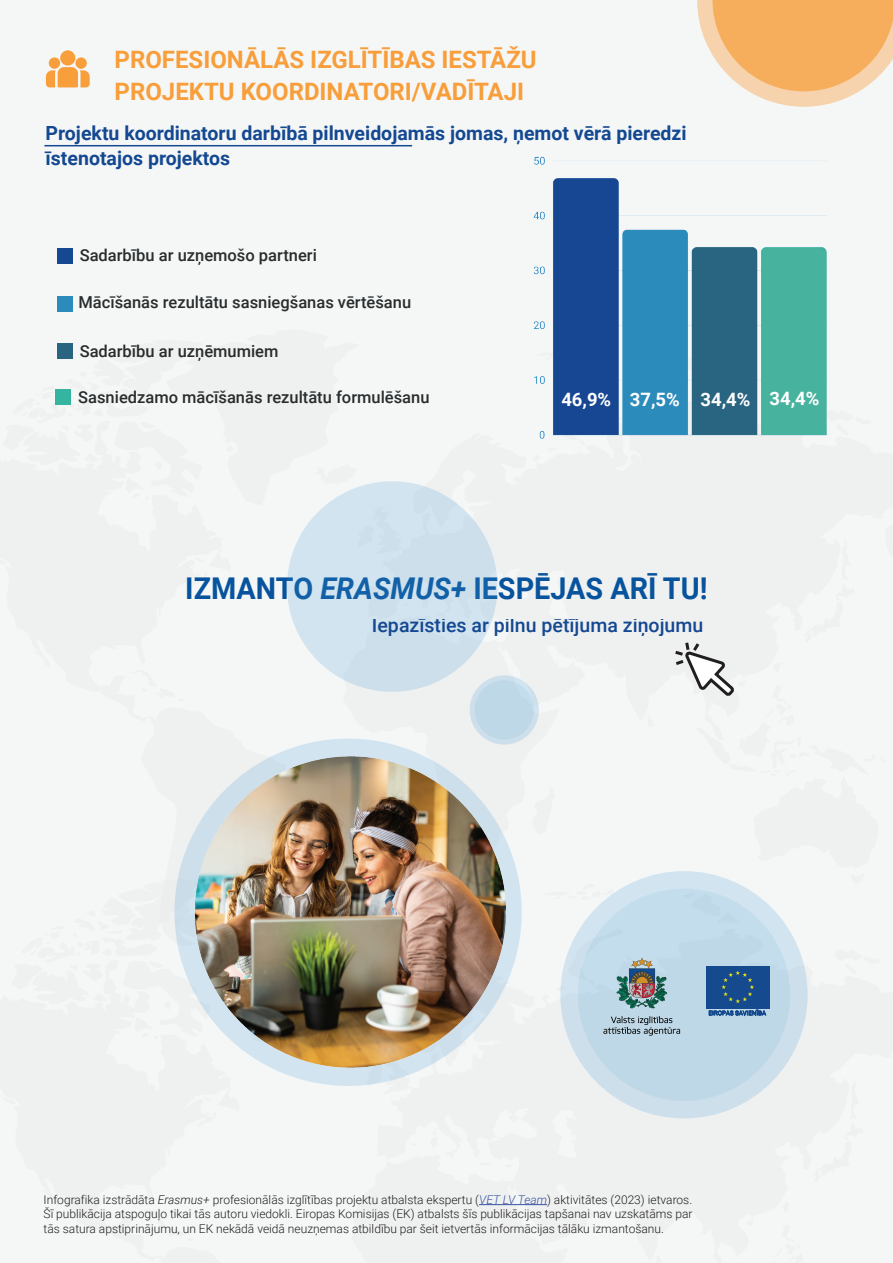
<style>
.page{position:relative;width:893px;height:1263px;background:#f5f7f7}
.page>*{position:absolute;margin:0;border:0;box-sizing:border-box;transform-origin:0 0}
.t1{font:700 30px "Roboto";color:#07539d;scale:.96 1}
.t2{font:700 24px/31.5px "Roboto";color:#f89e3a}
.t3{font:700 19.5px/25.5px "Roboto";color:#144891}
.t4{font:500 19.5px "Roboto";color:#144891}
.t5{font:700 18.45px "Roboto";color:#fff}
.t6{font:500 16.5px "Roboto";color:#282c2c}
.t7{font:300 12px/14.4px "Roboto";color:#211e1e;text-align:justify}
.s1{font-style:italic}
.s2{font-style:italic;color:#3853a3}
</style>
<div class="page">
<div style="left:57px;top:249px;width:16px;height:15px;background:#154891"></div>
<div style="left:57px;top:296px;width:16px;height:15px;background:#2b8bbb"></div>
<div style="left:57px;top:343px;width:16px;height:15px;background:#296481"></div>
<div style="left:55px;top:389px;width:16px;height:16px;background:#35b49f"></div>
<hr style="left:44px;top:145px;width:368px;height:1px;background:#144891">
<svg style="left:697px;top:0;width:196px;height:107px"></svg>
<div style="left:60px;top:50px;width:15px;height:16px;background:#f89e3a;border-radius:50%"></div>
<svg style="left:46px;top:67px;width:44px;height:20px"></svg>
<div style="left:49px;top:57px;width:11px;height:12px;background:#f89e3a;border-radius:50%"></div>
<div style="left:75px;top:57px;width:12px;height:12px;background:#f89e3a;border-radius:50%"></div>
<div style="left:287px;top:481px;width:210px;height:211px;background:#d1e4f0;border-radius:50%"></div>
<img style="left:533px;top:156px;width:294px;height:283px">
<div style="left:560px;top:871px;width:248px;height:247px;background:#cddfea;border-radius:50%"></div>
<div style="left:578px;top:889px;width:212px;height:212px;background:#bfd8e7;border-radius:50%"></div>
<hr style="left:479px;top:1204px;width:68px;height:1px;background:#3853a3">
<svg style="left:638px;top:958px;width:29px;height:51px"></svg>
<svg style="left:638px;top:1016px;width:42px;height:20px"></svg>
<div style="left:706px;top:966px;width:63px;height:42px;background:#154b8e"></div>
<svg style="left:721px;top:971px;width:33px;height:32px"></svg>
<svg style="left:708px;top:1009px;width:59px;height:8px"></svg>
<img style="left:174px;top:702px;width:464px;height:408px">
<svg style="left:675px;top:642px;width:59px;height:54px"></svg>
<div style="left:470px;top:675px;width:69px;height:70px;background:#cddfea;border-radius:50%"></div>
<div style="left:475px;top:680px;width:59px;height:60px;background:#bfd8e7;border-radius:50%"></div>
<h2 class="t2" style="left:115px;top:43px;width:424px">PROFESIONĀLĀS IZGLĪTĪBAS IESTĀŽU<br>PROJEKTU KOORDINATORI/VADĪTAJI</h2>
<h3 class="t3" style="left:46px;top:120px;width:642px">Projektu koordinatoru darbībā pilnveidojamās jomas, ņemot vērā pieredzi īstenotajos projektos</h3>
<h3 class="t6" style="left:80px;top:244px;width:239px">Sadarbību ar uzņemošo partneri</h3>
<h3 class="t6" style="left:78px;top:291px;width:334px">Mācīšanās rezultātu sasniegšanas vērtēšanu</h3>
<h3 class="t6" style="left:80px;top:339px;width:200px">Sadarbību ar uzņēmumiem</h3>
<h3 class="t6" style="left:78px;top:386px;width:353px">Sasniedzamo mācīšanās rezultātu formulēšanu</h3>
<h3 class="t5" style="left:561px;top:386px;width:260px">46,9% 37,5% 34,4% 34,4%</h3>
<h1 class="t1" style="left:185px;top:567px;width:545px">IZMANTO <span class="s1">ERASMUS+</span> IESPĒJAS ARĪ TU!</h1>
<h3 class="t4" style="left:372px;top:611px;width:333px">Iepazīsties ar pilnu pētījuma ziņojumu</h3>
<p class="t7" style="left:44px;top:1192px;width:650px">Infografika izstrādāta <span class="s1">Erasmus+</span> profesionālās izglītības projektu atbalsta ekspertu (<span class="s2">VET LV Team</span>) aktivitātes (2023) ietvaros.<br>Šī publikācija atspoguļo tikai tās autoru viedokli. Eiropas Komisijas (EK) atbalsts šīs publikācijas tapšanai nav uzskatāms par tās satura apstiprinājumu, un EK nekādā veidā neuzņemas atbildību par šeit ietvertās informācijas tālāku izmantošanu.</p>
</div>
